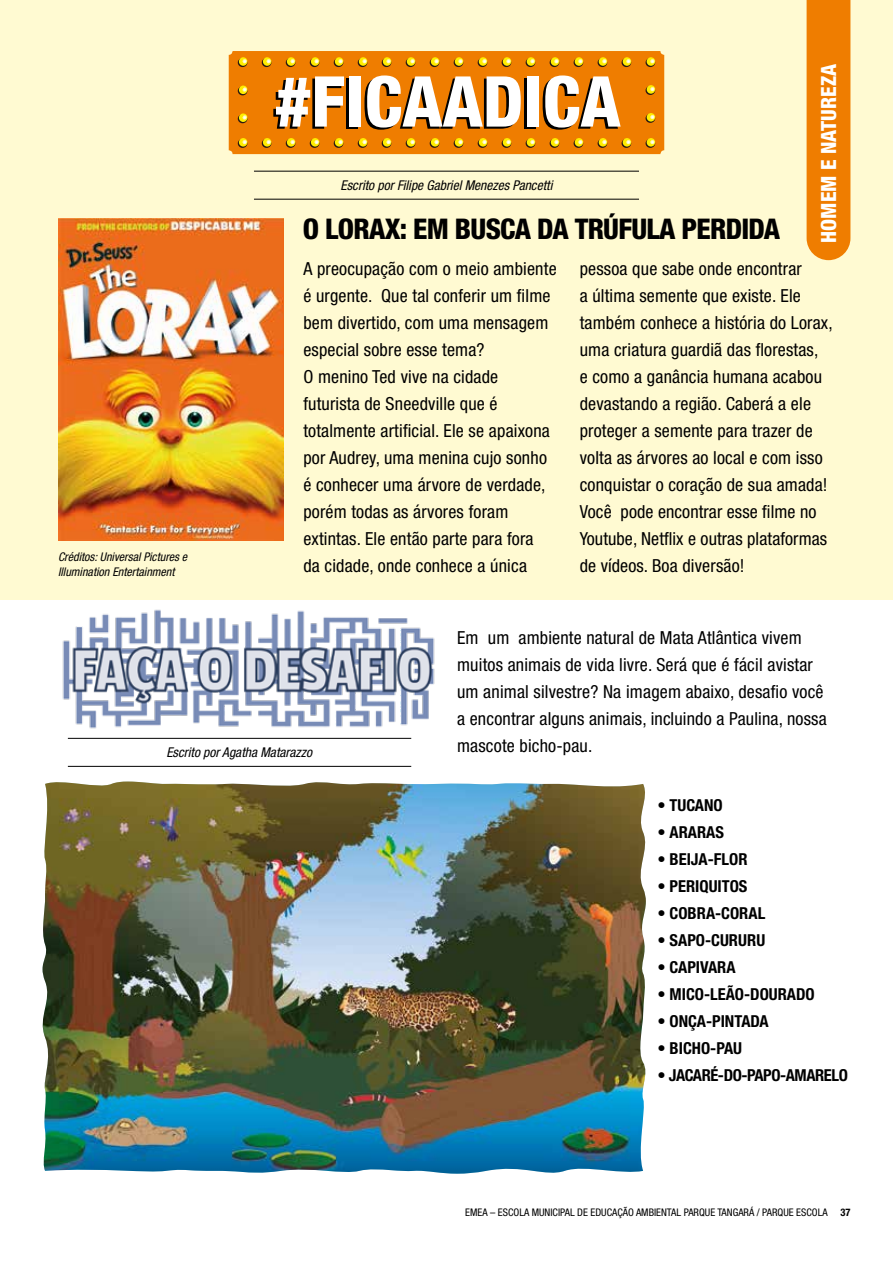
<style>
.page{position:relative;width:893px;height:1263px;background:#fff}
.page>*{position:absolute;margin:0;border:0;box-sizing:border-box;transform-origin:0 0}
.t1{font:800 condensed 70.2px "Helvetica Neue LT Std";color:#fff}
.t2{font:800 condensed 28.5px "Helvetica Neue LT Std";letter-spacing:-.025em;color:#000}
.t3{font:800 condensed 21px "Helvetica Neue LT Std";color:#fff}
.t4{font:condensed 18px/27px "Helvetica Neue LT Std";letter-spacing:.01em;color:#000}
.t5{font:700 condensed 16.5px "Helvetica Neue LT Std";color:#000}
.t6{font:700 condensed 16.5px "Helvetica Neue LT Std";letter-spacing:-.025em;color:#000}
.t7{font:italic condensed 13.5px "Helvetica Neue LT Std";color:#000}
.t8{font:italic condensed 12px/14.4px "Helvetica Neue LT Std";color:#000}
.t9{font:condensed 10.5px "Helvetica Neue LT Std";color:#000}
.s1{font-weight:700}
</style>
<div class="page">
<img style="left:43px;top:781px;width:603px;height:393px">
<div style="left:1px;top:0;width:892px;height:600px;background:#fffad2"></div>
<hr style="left:254px;top:171px;width:385px;height:1px;background:#000">
<hr style="left:254px;top:199px;width:385px;height:1px;background:#000">
<div style="left:229px;top:51px;width:435px;height:103px;background:#ef7d00;border-radius:4px"></div>
<svg style="left:238px;top:114px;width:9px;height:9px"></svg>
<div style="left:239px;top:113px;width:8px;height:9px;background:#ffed00;border-radius:50%"></div>
<svg style="left:242px;top:114px;width:5px;height:6px"></svg>
<svg style="left:238px;top:86px;width:9px;height:9px"></svg>
<div style="left:239px;top:86px;width:8px;height:8px;background:#ffed00;border-radius:50%"></div>
<svg style="left:242px;top:87px;width:5px;height:5px"></svg>
<svg style="left:238px;top:58px;width:9px;height:9px"></svg>
<div style="left:239px;top:57px;width:8px;height:9px;background:#ffed00;border-radius:50%"></div>
<svg style="left:242px;top:58px;width:5px;height:6px"></svg>
<svg style="left:262px;top:58px;width:9px;height:9px"></svg>
<svg style="left:263px;top:57px;width:8px;height:9px"></svg>
<svg style="left:266px;top:58px;width:5px;height:6px"></svg>
<svg style="left:286px;top:58px;width:9px;height:9px"></svg>
<svg style="left:287px;top:57px;width:8px;height:9px"></svg>
<svg style="left:290px;top:58px;width:5px;height:6px"></svg>
<svg style="left:310px;top:58px;width:9px;height:9px"></svg>
<svg style="left:311px;top:57px;width:8px;height:9px"></svg>
<svg style="left:314px;top:58px;width:5px;height:6px"></svg>
<svg style="left:334px;top:58px;width:9px;height:9px"></svg>
<svg style="left:335px;top:57px;width:8px;height:9px"></svg>
<svg style="left:338px;top:58px;width:5px;height:6px"></svg>
<svg style="left:358px;top:58px;width:9px;height:9px"></svg>
<svg style="left:359px;top:57px;width:8px;height:9px"></svg>
<svg style="left:361px;top:58px;width:6px;height:6px"></svg>
<svg style="left:382px;top:58px;width:9px;height:9px"></svg>
<svg style="left:383px;top:57px;width:8px;height:9px"></svg>
<svg style="left:385px;top:58px;width:6px;height:6px"></svg>
<svg style="left:406px;top:58px;width:9px;height:9px"></svg>
<svg style="left:407px;top:57px;width:8px;height:9px"></svg>
<svg style="left:409px;top:58px;width:6px;height:6px"></svg>
<svg style="left:430px;top:58px;width:9px;height:9px"></svg>
<svg style="left:431px;top:57px;width:8px;height:9px"></svg>
<svg style="left:433px;top:58px;width:6px;height:6px"></svg>
<svg style="left:454px;top:58px;width:9px;height:9px"></svg>
<svg style="left:455px;top:57px;width:8px;height:9px"></svg>
<svg style="left:457px;top:58px;width:6px;height:6px"></svg>
<svg style="left:478px;top:58px;width:9px;height:9px"></svg>
<svg style="left:479px;top:57px;width:8px;height:9px"></svg>
<svg style="left:481px;top:58px;width:6px;height:6px"></svg>
<svg style="left:502px;top:58px;width:9px;height:9px"></svg>
<svg style="left:503px;top:57px;width:8px;height:9px"></svg>
<svg style="left:505px;top:58px;width:6px;height:6px"></svg>
<svg style="left:526px;top:58px;width:9px;height:9px"></svg>
<svg style="left:527px;top:57px;width:8px;height:9px"></svg>
<svg style="left:529px;top:58px;width:6px;height:6px"></svg>
<svg style="left:550px;top:58px;width:9px;height:9px"></svg>
<svg style="left:551px;top:57px;width:8px;height:9px"></svg>
<svg style="left:553px;top:58px;width:6px;height:6px"></svg>
<svg style="left:574px;top:58px;width:9px;height:9px"></svg>
<svg style="left:575px;top:57px;width:8px;height:9px"></svg>
<svg style="left:577px;top:58px;width:6px;height:6px"></svg>
<svg style="left:598px;top:58px;width:9px;height:9px"></svg>
<svg style="left:599px;top:57px;width:8px;height:9px"></svg>
<svg style="left:601px;top:58px;width:6px;height:6px"></svg>
<svg style="left:622px;top:58px;width:9px;height:9px"></svg>
<svg style="left:623px;top:57px;width:8px;height:9px"></svg>
<svg style="left:625px;top:58px;width:6px;height:6px"></svg>
<svg style="left:645px;top:58px;width:10px;height:9px"></svg>
<svg style="left:647px;top:57px;width:8px;height:9px"></svg>
<svg style="left:649px;top:58px;width:6px;height:6px"></svg>
<svg style="left:645px;top:114px;width:10px;height:9px"></svg>
<svg style="left:647px;top:113px;width:8px;height:9px"></svg>
<svg style="left:649px;top:114px;width:6px;height:5px"></svg>
<svg style="left:645px;top:86px;width:10px;height:9px"></svg>
<svg style="left:647px;top:85px;width:8px;height:9px"></svg>
<svg style="left:649px;top:86px;width:6px;height:5px"></svg>
<svg style="left:238px;top:139px;width:9px;height:9px"></svg>
<svg style="left:239px;top:138px;width:8px;height:9px"></svg>
<svg style="left:242px;top:139px;width:5px;height:5px"></svg>
<svg style="left:262px;top:139px;width:9px;height:9px"></svg>
<svg style="left:263px;top:138px;width:8px;height:9px"></svg>
<svg style="left:266px;top:139px;width:5px;height:5px"></svg>
<svg style="left:286px;top:139px;width:9px;height:9px"></svg>
<svg style="left:287px;top:138px;width:8px;height:9px"></svg>
<svg style="left:290px;top:139px;width:5px;height:5px"></svg>
<svg style="left:310px;top:139px;width:9px;height:9px"></svg>
<svg style="left:311px;top:138px;width:8px;height:9px"></svg>
<svg style="left:314px;top:139px;width:5px;height:5px"></svg>
<svg style="left:334px;top:139px;width:9px;height:9px"></svg>
<svg style="left:335px;top:138px;width:8px;height:9px"></svg>
<svg style="left:338px;top:139px;width:5px;height:5px"></svg>
<svg style="left:358px;top:139px;width:9px;height:9px"></svg>
<svg style="left:359px;top:138px;width:8px;height:9px"></svg>
<svg style="left:361px;top:139px;width:6px;height:5px"></svg>
<svg style="left:382px;top:139px;width:9px;height:9px"></svg>
<svg style="left:383px;top:138px;width:8px;height:9px"></svg>
<svg style="left:385px;top:139px;width:6px;height:5px"></svg>
<svg style="left:406px;top:139px;width:9px;height:9px"></svg>
<svg style="left:407px;top:138px;width:8px;height:9px"></svg>
<svg style="left:409px;top:139px;width:6px;height:5px"></svg>
<svg style="left:430px;top:139px;width:9px;height:9px"></svg>
<svg style="left:431px;top:138px;width:8px;height:9px"></svg>
<svg style="left:433px;top:139px;width:6px;height:5px"></svg>
<svg style="left:454px;top:139px;width:9px;height:9px"></svg>
<svg style="left:455px;top:138px;width:8px;height:9px"></svg>
<svg style="left:457px;top:139px;width:6px;height:5px"></svg>
<svg style="left:478px;top:139px;width:9px;height:9px"></svg>
<svg style="left:479px;top:138px;width:8px;height:9px"></svg>
<svg style="left:481px;top:139px;width:6px;height:5px"></svg>
<svg style="left:502px;top:139px;width:9px;height:9px"></svg>
<svg style="left:503px;top:138px;width:8px;height:9px"></svg>
<svg style="left:505px;top:139px;width:6px;height:5px"></svg>
<svg style="left:526px;top:139px;width:9px;height:9px"></svg>
<svg style="left:527px;top:138px;width:8px;height:9px"></svg>
<svg style="left:529px;top:139px;width:6px;height:5px"></svg>
<svg style="left:550px;top:139px;width:9px;height:9px"></svg>
<svg style="left:551px;top:138px;width:8px;height:9px"></svg>
<svg style="left:553px;top:139px;width:6px;height:5px"></svg>
<svg style="left:574px;top:139px;width:9px;height:9px"></svg>
<svg style="left:575px;top:138px;width:8px;height:9px"></svg>
<svg style="left:577px;top:139px;width:6px;height:5px"></svg>
<svg style="left:598px;top:139px;width:9px;height:9px"></svg>
<svg style="left:599px;top:138px;width:8px;height:9px"></svg>
<svg style="left:601px;top:139px;width:6px;height:5px"></svg>
<svg style="left:622px;top:139px;width:9px;height:9px"></svg>
<svg style="left:623px;top:138px;width:8px;height:9px"></svg>
<svg style="left:625px;top:139px;width:6px;height:5px"></svg>
<svg style="left:645px;top:139px;width:10px;height:9px"></svg>
<svg style="left:647px;top:138px;width:8px;height:9px"></svg>
<svg style="left:649px;top:139px;width:6px;height:5px"></svg>
<div style="left:807px;top:0;width:43px;height:260px;background:#ef7d00"></div>
<img style="left:58px;top:219px;width:225px;height:321px">
<img style="left:62px;top:609px;width:373px;height:130px">
<hr style="left:68px;top:738px;width:343px;height:1px;background:#000">
<hr style="left:68px;top:766px;width:343px;height:1px;background:#000">
<p class="t8" style="left:58px;top:550px;width:131px">Créditos: Universal Pictures e<br>Illumination Entertainment</p>
<h1 class="t1" style="left:275px;top:58px;width:347px">#FICAADICA</h1>
<p class="t7" style="left:341px;top:177px;width:213px">Escrito por Filipe Gabriel Menezes Pancetti</p>
<h2 class="t2" style="left:303px;top:212px;width:479px">O LORAX: EM BUSCA DA TRÚFULA PERDIDA</h2>
<p class="t3" style="left:815px;top:243px;width:180px;rotate:-90deg">HOMEM E NATUREZA</p>
<p class="t4" style="left:303px;top:255px;width:255px">A preocupação com o meio ambiente é urgente. Que tal conferir um filme bem divertido, com uma mensagem especial sobre esse tema?<br>O menino Ted vive na cidade futurista de Sneedville que é totalmente artificial. Ele se apaixona por Audrey, uma menina cujo sonho é conhecer uma árvore de verdade, porém todas as árvores foram extintas. Ele então parte para fora<br>da cidade, onde conhece a única</p>
<p class="t4" style="left:580px;top:255px;width:254px">pessoa que sabe onde encontrar<br>a última semente que existe. Ele também conhece a história do Lorax, uma criatura guardiã das florestas,<br>e como a ganância humana acabou devastando a região. Caberá a ele proteger a semente para trazer de volta as árvores ao local e com isso conquistar o coração de sua amada!<br>Você pode encontrar esse filme no Youtube, Netflix e outras plataformas de vídeos. Boa diversão!</p>
<p class="t7" style="left:166px;top:744px;width:147px">Escrito por Agatha Matarazzo</p>
<p class="t4" style="left:457px;top:624px;width:371px">Em um ambiente natural de Mata Atlântica vivem muitos animais de vida livre. Será que é fácil avistar um animal silvestre? Na imagem abaixo, desafio você a encontrar alguns animais, incluindo a Paulina, nossa mascote bicho-pau.</p>
<p class="t5" style="left:657px;top:796px;width:67px">• TUCANO</p>
<p class="t5" style="left:657px;top:823px;width:68px">• ARARAS</p>
<p class="t5" style="left:657px;top:850px;width:92px">• BEIJA-FLOR</p>
<p class="t5" style="left:657px;top:877px;width:92px">• PERIQUITOS</p>
<p class="t5" style="left:657px;top:904px;width:109px">• COBRA-CORAL</p>
<p class="t5" style="left:657px;top:931px;width:109px">• SAPO-CURURU</p>
<p class="t5" style="left:657px;top:957px;width:80px">• CAPIVARA</p>
<p class="t5" style="left:657px;top:984px;width:159px">• MICO-LEÃO-DOURADO</p>
<p class="t5" style="left:657px;top:1011px;width:113px">• ONÇA-PINTADA</p>
<p class="t5" style="left:657px;top:1038px;width:86px">• BICHO-PAU</p>
<p class="t6" style="left:657px;top:1065px;width:192px">• JACARÉ-DO-PAPO-AMARELO</p>
<p class="t9" style="left:465px;top:1206px;width:387px">EMEA – ESCOLA MUNICIPAL DE EDUCAÇÃO AMBIENTAL PARQUE TANGARÁ / PARQUE ESCOLA <span class="s1">37</span></p>
</div>
